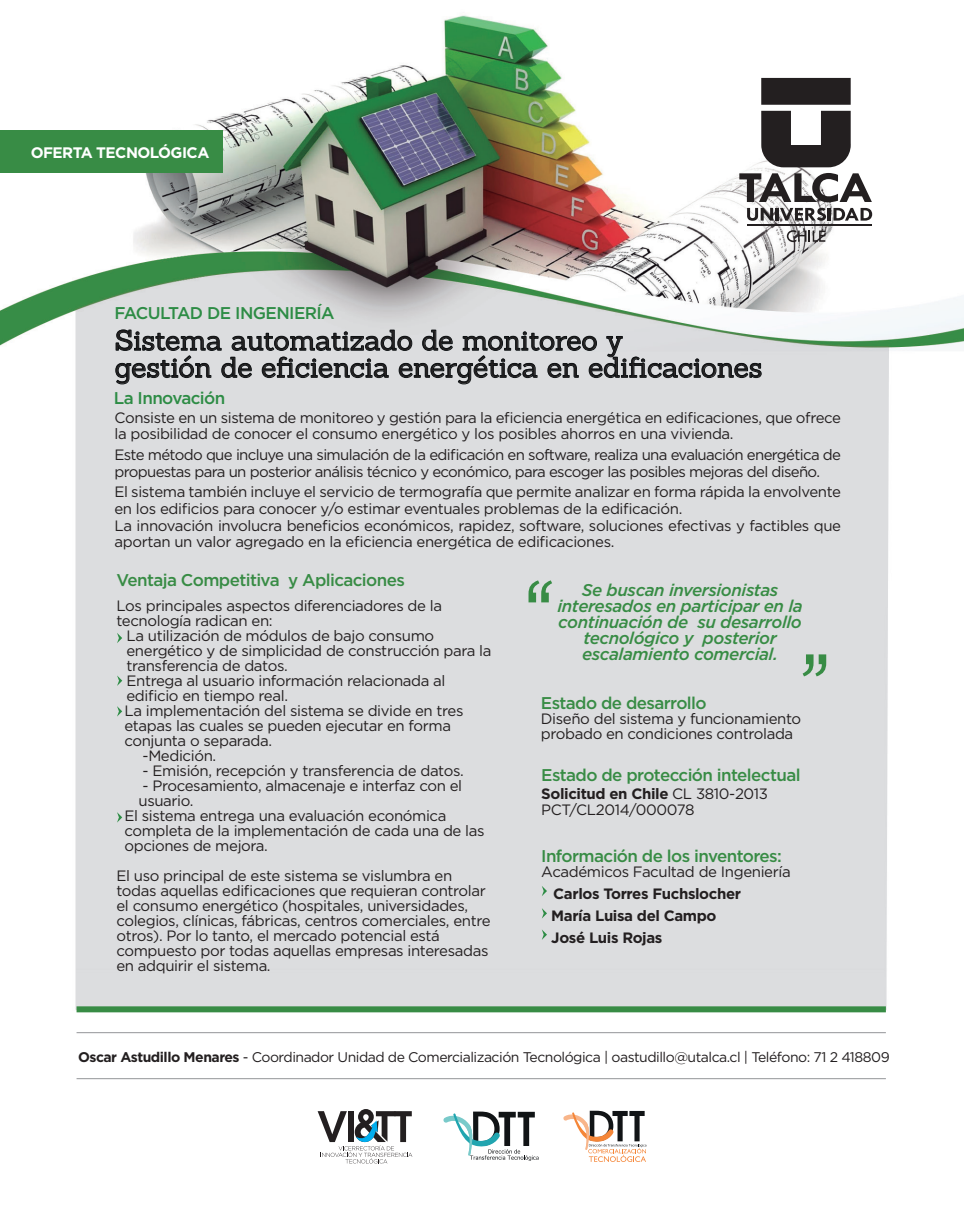
<style>
.page{position:relative;width:964px;height:1219px;background:#fff}
.page>*{position:absolute;margin:0;border:0;box-sizing:border-box;transform-origin:0 0}
.t1{font:28px/27.2px "Sanchez";letter-spacing:-.005em;color:#231f20}
.t2{font:italic 500 17px/16px "Gotham";letter-spacing:-.025em;color:#388c45;text-align:center}
.t3{font:500 17px "Gotham";letter-spacing:-.035em;color:#388c45}
.t4{font:500 17px "Gotham";letter-spacing:-.035em;color:#2d8c45}
.t5{font:700 15.2px "Gotham";letter-spacing:-.035em;color:#fff}
.t6{font:15px/15px "Gotham";letter-spacing:-.025em;color:#231f20}
.t7{font:15px/16.6px "Gotham";letter-spacing:-.045em;color:#231f20}
.t8{font:700 15px/22px "Gotham";letter-spacing:-.025em;color:#231f20}
.t9{font:14px "Gotham";letter-spacing:-.035em;color:#231f20}
.s1{font-weight:700}
</style>
<div class="page">
<img style="left:0;top:15px;width:964px;height:1149px">
<svg style="left:318px;top:1109px;width:94px;height:54px"></svg>
<svg style="left:443px;top:1111px;width:96px;height:50px"></svg>
<svg style="left:563px;top:1111px;width:83px;height:51px"></svg>
<div style="left:0;top:131px;width:223px;height:42px;background:#388c45"></div>
<svg style="left:761px;top:78px;width:90px;height:89px"></svg>
<svg style="left:739px;top:173px;width:133px;height:29px"></svg>
<svg style="left:747px;top:208px;width:125px;height:13px"></svg>
<svg style="left:787px;top:230px;width:38px;height:12px"></svg>
<hr style="left:747px;top:224px;width:124px;height:1px;background:#231f20">
<hr style="left:77px;top:1078px;width:809px;height:1px;background:#939598">
<hr style="left:77px;top:1032px;width:809px;height:1px;background:#939598">
<div style="left:77px;top:1006px;width:809px;height:6px;background:#388c45"></div>
<svg style="left:115px;top:329px;width:647px;height:56px"></svg>
<svg style="left:802px;top:654px;width:24px;height:22px"></svg>
<svg style="left:528px;top:580px;width:24px;height:22px"></svg>
<svg style="left:117px;top:633px;width:5px;height:10px"></svg>
<svg style="left:542px;top:886px;width:5px;height:10px"></svg>
<svg style="left:542px;top:929px;width:5px;height:11px"></svg>
<svg style="left:542px;top:908px;width:5px;height:10px"></svg>
<svg style="left:117px;top:675px;width:5px;height:11px"></svg>
<svg style="left:117px;top:706px;width:5px;height:11px"></svg>
<svg style="left:117px;top:812px;width:5px;height:11px"></svg>
<p class="t5" style="left:31px;top:142px;width:180px">OFERTA TECNOLÓGICA</p>
<p class="t4" style="left:114px;top:302px;width:222px">FACULTAD DE INGENIERÍA</p>
<h1 class="t1" style="left:115px;top:326px;width:649px">Sistema automatizado de monitoreo y<br>gestión de eficiencia energética en edificaciones</h1>
<p class="t4" style="left:114px;top:387px;width:113px">La Innovación</p>
<p class="t6" style="left:114px;top:409px;width:728px;line-height:16.6px">Consiste en un sistema de monitoreo y gestión para la eficiencia energética en edificaciones, que ofrece la posibilidad de conocer el consumo energético y los posibles ahorros en una vivienda.</p>
<p class="t7" style="left:114px;top:446px;width:728px">Este método que incluye una simulación de la edificación en software, realiza una evaluación energética de propuestas para un posterior análisis técnico y económico, para escoger las posibles mejoras del diseño.</p>
<p class="t6" style="left:114px;top:483px;width:728px;line-height:16.6px">El sistema también incluye el servicio de termografía que permite analizar en forma rápida la envolvente en los edificios para conocer y/o estimar eventuales problemas de la edificación.<br>La innovación involucra beneficios económicos, rapidez, software, soluciones efectivas y factibles que aportan un valor agregado en la eficiencia energética de edificaciones.</p>
<p class="t3" style="left:116px;top:569px;width:290px">Ventaja Competitiva y Aplicaciones</p>
<p class="t6" style="left:116px;top:598px;width:327px">Los principales aspectos diferenciadores de la tecnología radican en:</p>
<p class="t6" style="left:126px;top:628px;width:309px">La utilización de módulos de bajo consumo</p>
<p class="t6" style="left:126px;top:643px;width:366px">energético y de simplicidad de construcción para la</p>
<p class="t6" style="left:126px;top:658px;width:163px">transferencia de datos.</p>
<p class="t6" style="left:126px;top:673px;width:320px">Entrega al usuario información relacionada al</p>
<p class="t6" style="left:126px;top:688px;width:163px">edificio en tiempo real.</p>
<p class="t6" style="left:124px;top:703px;width:341px">La implementación del sistema se divide en tres</p>
<p class="t6" style="left:124px;top:718px;width:328px">etapas las cuales se pueden ejecutar en forma</p>
<p class="t6" style="left:124px;top:733px;width:149px">conjunta o separada.</p>
<p class="t6" style="left:143px;top:748px;width:75px">-Medición.</p>
<p class="t6" style="left:143px;top:763px;width:323px">- Emisión, recepción y transferencia de datos.</p>
<p class="t6" style="left:143px;top:778px;width:321px">- Procesamiento, almacenaje e interfaz con el</p>
<p class="t6" style="left:138px;top:793px;width:57px">usuario.</p>
<p class="t6" style="left:124px;top:808px;width:323px">El sistema entrega una evaluación económica</p>
<p class="t6" style="left:124px;top:823px;width:362px">completa de la implementación de cada una de las</p>
<p class="t6" style="left:124px;top:838px;width:145px">opciones de mejora.</p>
<p class="t6" style="left:116px;top:868px;width:376px">El uso principal de este sistema se vislumbra en todas aquellas edificaciones que requieran controlar el consumo energético (hospitales, universidades, colegios, clínicas, fábricas, centros comerciales, entre otros). Por lo tanto, el mercado potencial está compuesto por todas aquellas empresas interesadas en adquirir el sistema.</p>
<p class="t2" style="left:557px;top:582px;width:247px">Se buscan inversionistas interesados en participar en la continuación de su desarrollo tecnológico y posterior escalamiento comercial.</p>
<p class="t3" style="left:541px;top:692px;width:167px">Estado de desarrollo</p>
<p class="t6" style="left:541px;top:711px;width:262px">Diseño del sistema y funcionamiento probado en condiciones controlada</p>
<p class="t3" style="left:541px;top:764px;width:261px">Estado de protección intelectual</p>
<p class="t6" style="left:541px;top:786px;width:228px;line-height:16px"><span class="s1">Solicitud en Chile</span> CL 3810-2013<br>PCT/CL2014/000078</p>
<p class="t3" style="left:541px;top:845px;width:242px">Información de los inventores:</p>
<p class="t6" style="left:541px;top:864px;width:251px">Académicos Facultad de Ingeniería</p>
<p class="t8" style="left:551px;top:883px;width:191px">Carlos Torres Fuchslocher<br>María Luisa del Campo<br>José Luis Rojas</p>
<p class="t9" style="left:78px;top:1048px;width:813px"><span class="s1">Oscar Astudillo Menares</span> - Coordinador Unidad de Comercialización Tecnológica | oastudillo@utalca.cl | Teléfono: 71 2 418809</p>
</div>
